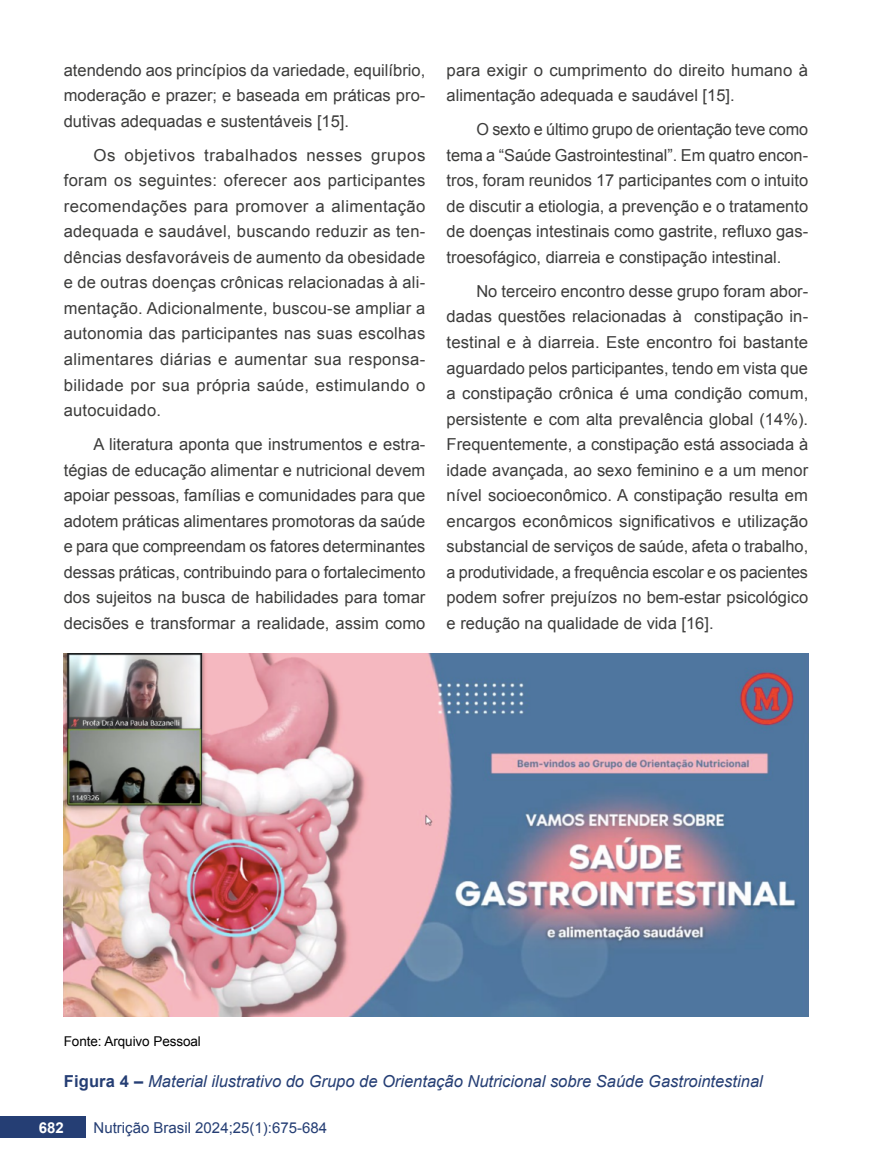
<style>
.page{position:relative;width:872px;height:1170px;background:#fff}
.page>*{position:absolute;margin:0;border:0;box-sizing:border-box;transform-origin:0 0}
.t1{font:16.5px/25.5px "Arial";color:#3c3c3b;text-align:justify}
.t2{font:italic 16.5px "Arial";color:#253e74}
.t3{font:15px "Arial";color:#253e74}
.t4{font:700 15px "Arial";color:#fff}
.t5{font:13.5px "Arial";letter-spacing:-.005em;color:#000}
.s1{font-weight:700;font-style:normal}
</style>
<div class="page">
<div style="left:0;top:1116px;width:85px;height:21px;background:#253e74"></div>
<img style="left:64px;top:653px;width:744px;height:363px">
<p class="t1" style="left:64px;top:57px;width:363px">atendendo aos princípios da variedade, equilíbrio, moderação e prazer; e baseada em práticas pro&shy;dutivas adequadas e sustentáveis [15].</p>
<p class="t1" style="left:64px;top:142px;width:363px;text-indent:30px">Os objetivos trabalhados nesses grupos foram os seguintes: oferecer aos participantes recomendações para promover a alimentação adequada e saudável, buscando reduzir as ten&shy;dências desfavoráveis de aumento da obesidade e de outras doenças crônicas relacionadas à ali&shy;mentação. Adicionalmente, buscou-se ampliar a autonomia das participantes nas suas escolhas alimentares diárias e aumentar sua responsa&shy;bilidade por sua própria saúde, estimulando o autocuidado.</p>
<p class="t1" style="left:64px;top:431px;width:363px;text-indent:30px">A literatura aponta que instrumentos e estra&shy;tégias de educação alimentar e nutricional devem apoiar pessoas, famílias e comunidades para que adotem práticas alimentares promotoras da saúde e para que compreendam os fatores determinantes dessas práticas, contribuindo para o fortalecimento dos sujeitos na busca de habilidades para tomar decisões e transformar a realidade, assim como</p>
<p class="t1" style="left:446px;top:57px;width:363px">para exigir o cumprimento do direito humano à alimentação adequada e saudável [15].</p>
<p class="t1" style="left:446px;top:117px;width:363px;text-indent:30px">O sexto e último grupo de orientação teve como tema a “Saúde Gastrointestinal”. Em quatro encon&shy;tros, foram reunidos 17 participantes com o intuito de discutir a etiologia, a prevenção e o tratamento de doenças intestinais como gastrite, refluxo gas&shy;troesofágico, diarreia e constipação intestinal.</p>
<p class="t1" style="left:446px;top:278px;width:363px;text-indent:30px">No terceiro encontro desse grupo foram abor&shy;dadas questões relacionadas à constipação in&shy;testinal e à diarreia. Este encontro foi bastante aguardado pelos participantes, tendo em vista que a constipação crônica é uma condição comum, persistente e com alta prevalência global (14%).<br>Frequentemente, a constipação está associada à idade avançada, ao sexo feminino e a um menor nível socioeconômico. A constipação resulta em encargos econômicos significativos e utilização substancial de serviços de saúde, afeta o trabalho, a produtividade, a frequência escolar e os pacientes podem sofrer prejuízos no bem-estar psicológico e redução na qualidade de vida [16].</p>
<p class="t5" style="left:64px;top:1031px;width:139px">Fonte: Arquivo Pessoal</p>
<p class="t2" style="left:64px;top:1070px;width:700px"><span class="s1">Figura 4 –</span> Material ilustrativo do Grupo de Orientação Nutricional sobre Saúde Gastrointestinal</p>
<p class="t4" style="left:39px;top:1117px;width:27px">682</p>
<p class="t3" style="left:94px;top:1117px;width:235px">Nutrição Brasil 2024;25(1):675-684</p>
</div>
